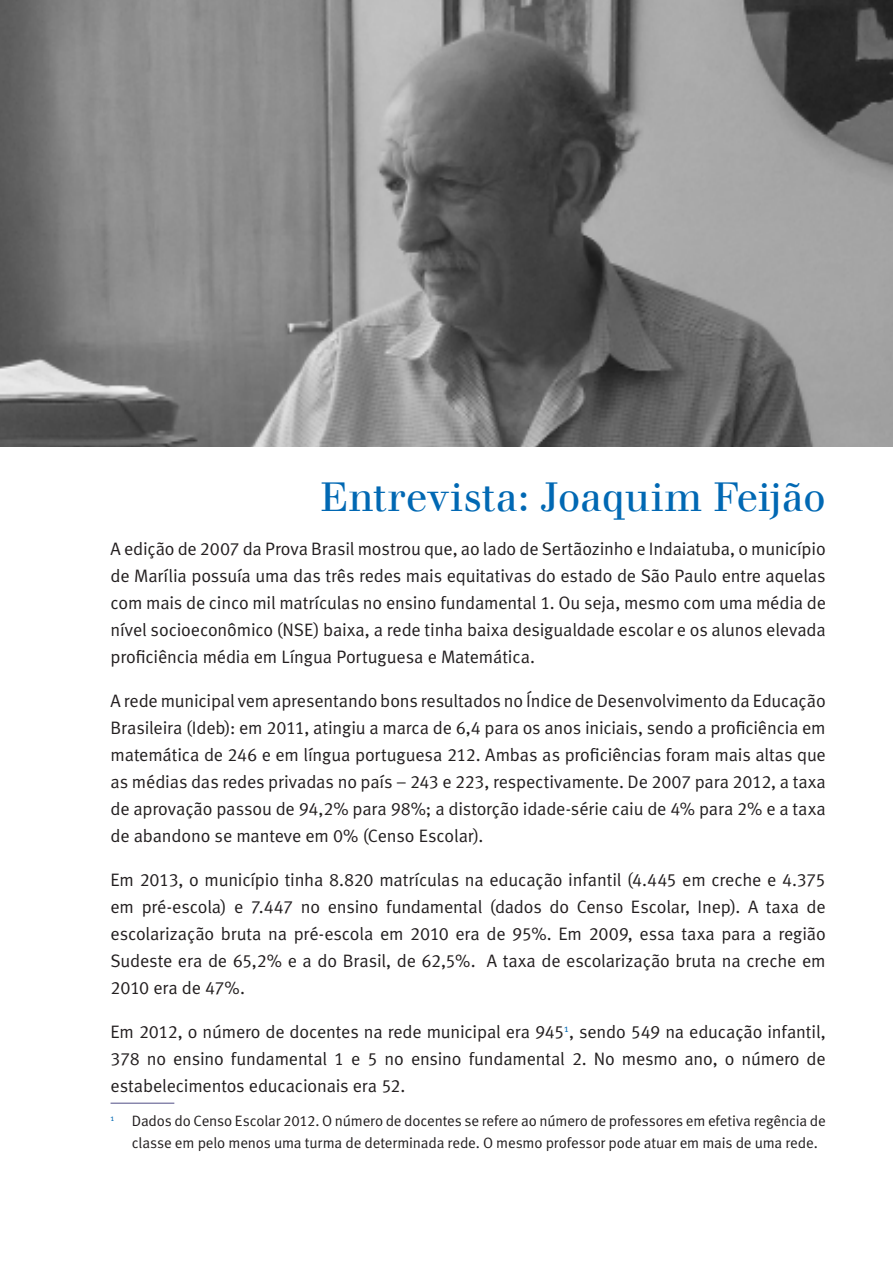
<style>
.page{position:relative;width:893px;height:1263px;background:#fff}
.page>*{position:absolute;margin:0;border:0;box-sizing:border-box;transform-origin:0 0}
.Título{font:39.75px "Walbaum";letter-spacing:-.01em;color:#0168b3}
.t1{font:18px/27px "Meta Normal LF";letter-spacing:-.01em;color:#231f20;text-align:justify}
.footnote_text{font:15px/22.5px "Meta Normal LF";letter-spacing:-.01em;color:#231f20}
</style>
<div class="page">
<img style="left:0;top:0;width:893px;height:446px">
<hr style="left:111px;top:1103px;width:63px;height:1px;background:#504d85">
<p class="Título" style="left:320px;top:473px;width:507px">Entrevista: Joaquim Feijão</p>
<p class="t1" style="left:111px;top:535px;width:717px">A edição de 2007 da Prova Brasil mostrou que, ao lado de Sertãozinho e Indaiatuba, o município de Marília possuía uma das três redes mais equitativas do estado de São Paulo entre aquelas com mais de cinco mil matrículas no ensino fundamental 1. Ou seja, mesmo com uma média de nível socioeconômico (NSE) baixa, a rede tinha baixa desigualdade escolar e os alunos elevada proficiência média em Língua Portuguesa e Matemática.</p>
<p class="t1" style="left:111px;top:687px;width:717px">A rede municipal vem apresentando bons resultados no Índice de Desenvolvimento da Educação Brasileira (Ideb): em 2011, atingiu a marca de 6,4 para os anos iniciais, sendo a proficiência em matemática de 246 e em língua portuguesa 212. Ambas as proficiências foram mais altas que as médias das redes privadas no país – 243 e 223, respectivamente. De 2007 para 2012, a taxa de aprovação passou de 94,2% para 98%; a distorção idade-série caiu de 4% para 2% e a taxa de abandono se manteve em 0% (Censo Escolar).</p>
<p class="t1" style="left:111px;top:866px;width:717px">Em 2013, o município tinha 8.820 matrículas na educação infantil (4.445 em creche e 4.375 em pré-escola) e 7.447 no ensino fundamental (dados do Censo Escolar, Inep). A taxa de escolarização bruta na pré-escola em 2010 era de 95%. Em 2009, essa taxa para a região Sudeste era de 65,2% e a do Brasil, de 62,5%. A taxa de escolarização bruta na creche em 2010 era de 47%.</p>
<p class="t1" style="left:111px;top:1018px;width:717px">Em 2012, o número de docentes na rede municipal era 945<sup>1</sup>, sendo 549 na educação infantil, 378 no ensino fundamental 1 e 5 no ensino fundamental 2. No mesmo ano, o número de estabelecimentos educacionais era 52.</p>
<p class="footnote_text" style="left:132px;top:1109px;width:695px;text-indent:-21px"><sup>1</sup> Dados do Censo Escolar 2012. O número de docentes se refere ao número de professores em efetiva regência de classe em pelo menos uma turma de determinada rede. O mesmo professor pode atuar em mais de uma rede.</p>
</div>
